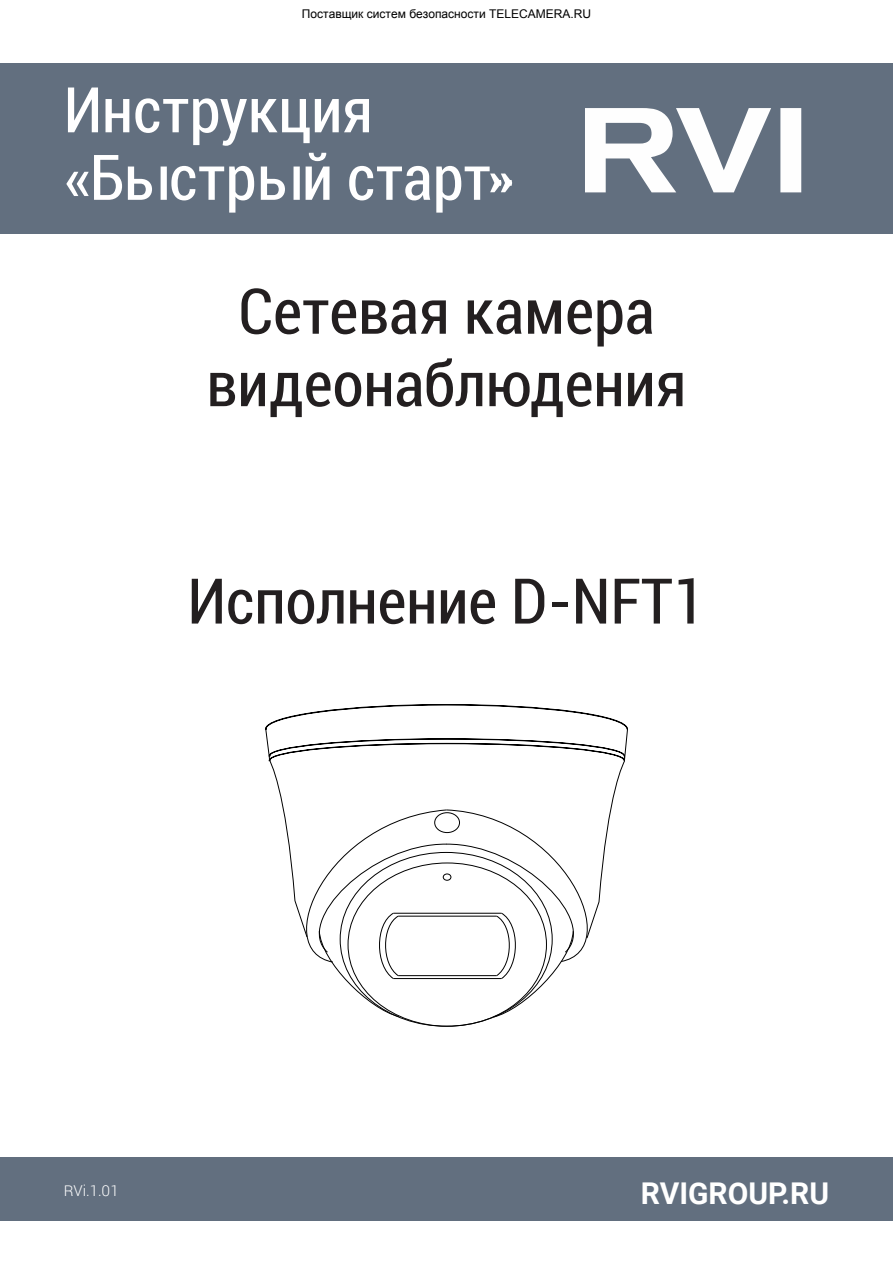
<style>
.page{position:relative;width:893px;height:1263px;background:#fff}
.page>*{position:absolute;margin:0;border:0;box-sizing:border-box;transform-origin:0 0}
.t1{font:condensed 63px/72.4px "Roboto";color:#231f20;text-align:center}
.t2{font:condensed 63px "Roboto";letter-spacing:-.005em;color:#fff}
.t3{font:700 30px "Roboto";color:#fff}
.t4{font:300 15px "Roboto";color:#fff}
</style>
<div class="page">
<div style="left:0;top:64px;width:893px;height:170px;background:#626f7f"></div>
<div style="left:0;top:1157px;width:893px;height:63px;background:#626f7f"></div>
<svg style="left:585px;top:108px;width:216px;height:84px"></svg>
<svg style="left:265px;top:704px;width:363px;height:314px"></svg>
<hr style="left:398px;top:916px;width:99px;height:1px;background:#000">
<hr style="left:398px;top:975px;width:99px;height:1px;background:#000">
<p class="t2" style="left:64px;top:66px;width:311px">Инструкция</p>
<p class="t2" style="left:64px;top:134px;width:451px">«Быстрый старт»</p>
<p class="t1" style="left:206px;top:273px;width:481px">Сетевая камера видеонаблюдения</p>
<p class="t1" style="left:188px;top:563px;width:519px">Исполнение D-NFT1</p>
<p class="t4" style="left:64px;top:1182px;width:56px">RVi.1.01</p>
<p class="t3" style="left:641px;top:1172px;width:190px">RVIGROUP.RU</p>
</div>
